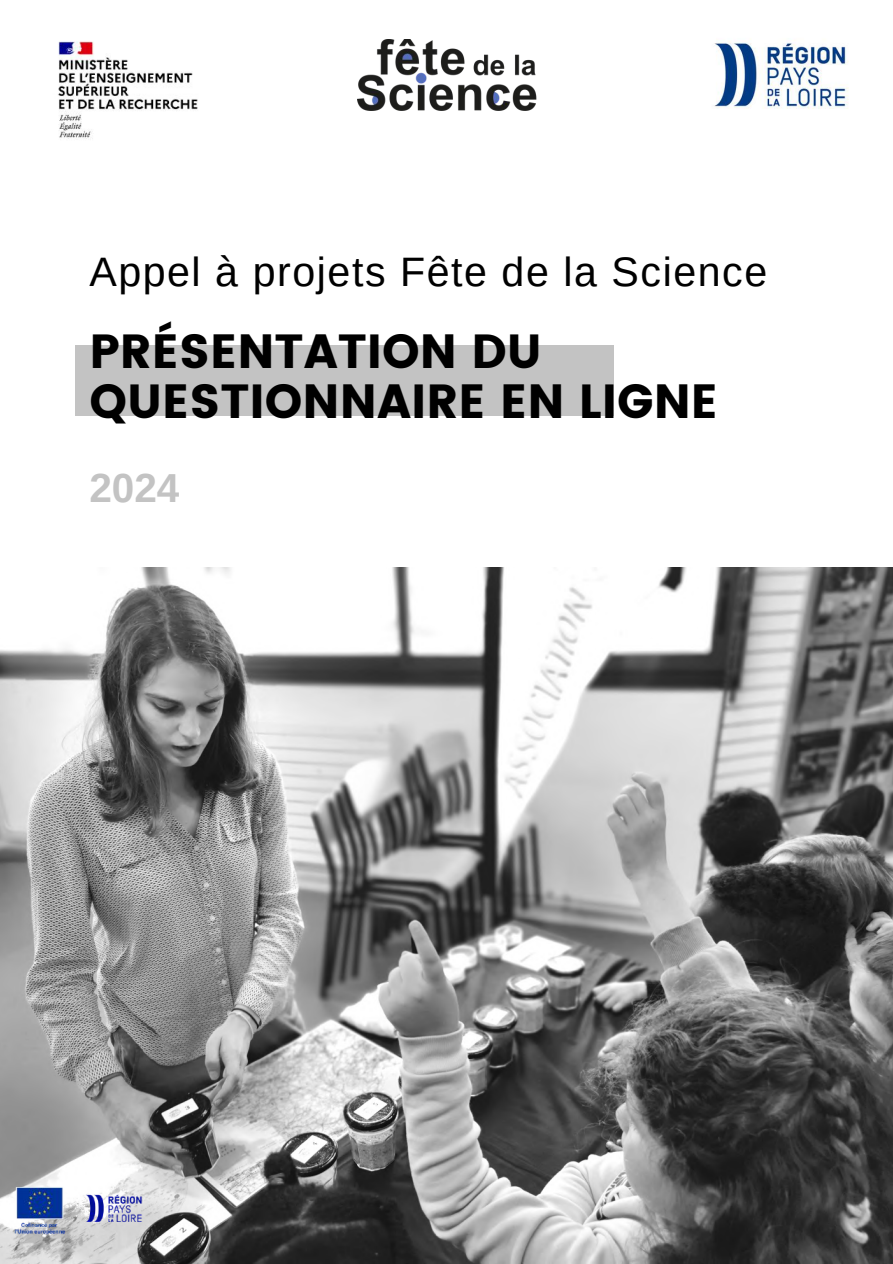
<style>
.page{position:relative;width:893px;height:1264px;background:#fff}
.page>*{position:absolute;margin:0;border:0;box-sizing:border-box;transform-origin:0 0}
.t1{font:47.85px/49.5px "Poppins";color:#000}
.t2{font:41.1px "Arimo";letter-spacing:.04em;color:#000}
.t3{font:700 40.5px "Arimo";color:#c3c3c3}
</style>
<div class="page">
<img style="left:0;top:567px;width:892px;height:695px">
<div style="left:75px;top:345px;width:539px;height:71px;background:#c3c3c3"></div>
<img style="left:58px;top:41px;width:140px;height:98px">
<img style="left:714px;top:40px;width:135px;height:69px">
<img style="left:357px;top:39px;width:179px;height:71px">
<img style="left:6px;top:1153px;width:147px;height:110px">
<p class="t2" style="left:89px;top:249px;width:679px">Appel à projets Fête de la Science</p>
<p class="t1" style="left:89px;top:327px;width:630px">PRÉSENTATION DU<br>QUESTIONNAIRE EN LIGNE</p>
<p class="t3" style="left:89px;top:465px;width:92px">2024</p>
</div>
